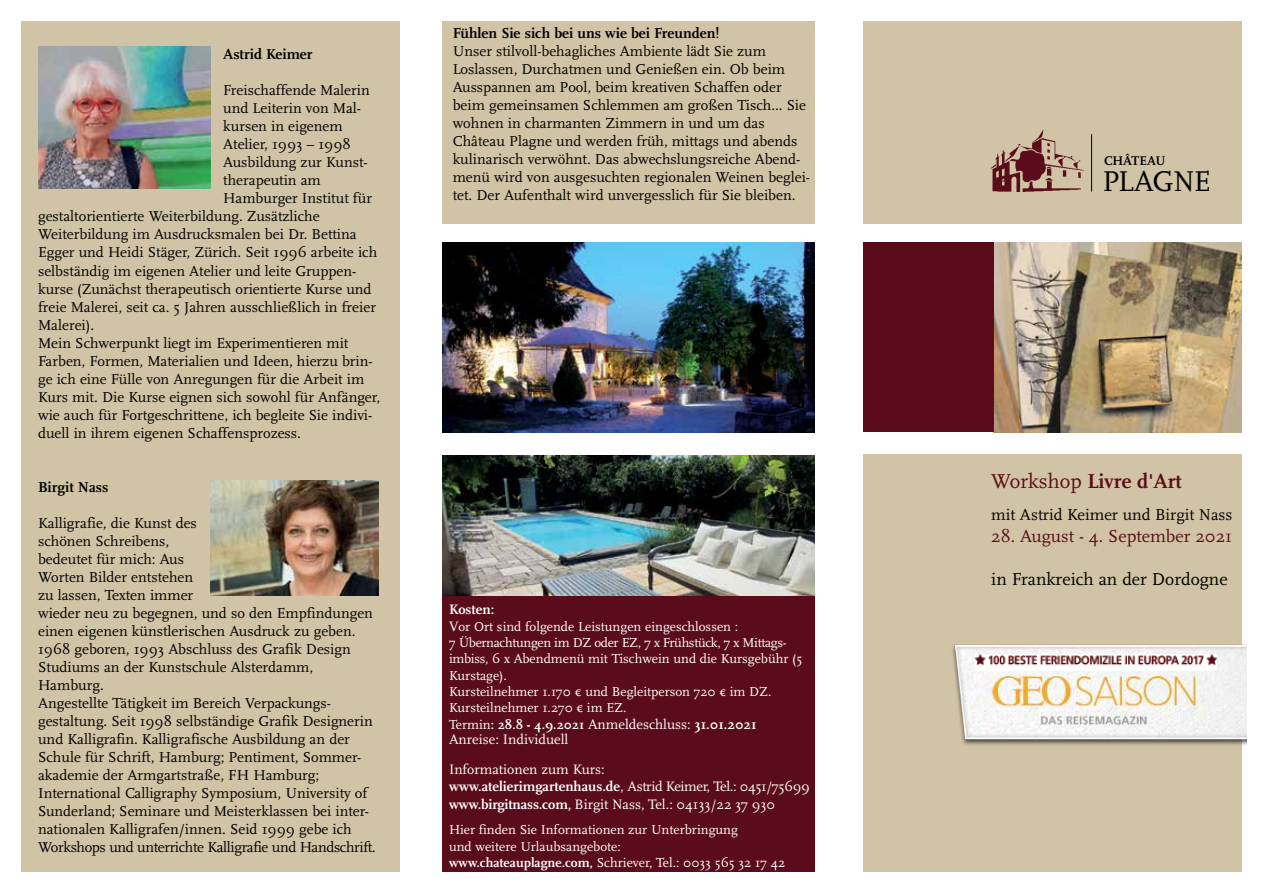
<style>
.page{position:relative;width:1263px;height:893px;background:#fff}
.page>*{position:absolute;margin:0;border:0;box-sizing:border-box;transform-origin:0 0}
.t1{font:29.85px "Scala";letter-spacing:.175em;color:#000}
.t2{font:700 21px "Scala";color:#5a0c1a}
.t3{font:18px "Scala";color:#5a0c1a}
.t4{font:18px "Scala";color:#000}
.t5{font:16.5px "Scala";color:#000}
.t6{font:15px/18px "Scala";color:#000}
.t7{font:700 15px "Scala";color:#000}
.t8{font:14.25px/17.5px "Scala";color:#fff}
.t9{font:700 14.25px "Scala";color:#fff}
.t10{font:13.5px/16.2px "Scala";color:#fff}
.t11{font:700 13.2px "Scala";letter-spacing:-.005em;color:#000}
.s1{font-size:14.25px}
.s2{font-size:13.5px}
.s3{font-weight:700;font-size:13.5px}
.s4{font-weight:700}
.s5{font-weight:400}
</style>
<div class="page">
<div style="left:863px;top:21px;width:379px;height:203px;background:#d1c3a5"></div>
<div style="left:21px;top:21px;width:379px;height:851px;background:#d1c3a5"></div>
<div style="left:442px;top:21px;width:373px;height:203px;background:#d1c3a5"></div>
<div style="left:863px;top:455px;width:379px;height:417px;background:#d1c3a5"></div>
<hr style="left:1091px;top:134px;width:1px;height:58px;background:#000">
<div style="left:442px;top:552px;width:373px;height:320px;background:#5a0c1a"></div>
<img style="left:990px;top:129px;width:93px;height:62px">
<img style="left:994px;top:243px;width:248px;height:189px">
<img style="left:442px;top:455px;width:373px;height:140px">
<img style="left:442px;top:243px;width:373px;height:189px">
<div style="left:863px;top:243px;width:131px;height:189px;background:#5a0c1a"></div>
<img style="left:952px;top:644px;width:294px;height:101px">
<img style="left:976px;top:655px;width:240px;height:16px">
<img style="left:38px;top:46px;width:172px;height:142px">
<img style="left:211px;top:480px;width:167px;height:115px">
<p class="t7" style="left:223px;top:46px;width:91px">Astrid Keimer</p>
<p class="t6" style="left:223px;top:82px;width:148px">Freischaffende Malerin</p>
<p class="t6" style="left:223px;top:100px;width:139px">und Leiterin von Mal-</p>
<p class="t6" style="left:223px;top:118px;width:121px">kursen in eigenem</p>
<p class="t6" style="left:223px;top:136px;width:129px">Atelier, 1993 – 1998</p>
<p class="t6" style="left:223px;top:154px;width:146px">Ausbildung zur Kunst-</p>
<p class="t6" style="left:223px;top:172px;width:99px">therapeutin am</p>
<p class="t6" style="left:223px;top:190px;width:150px">Hamburger Institut für</p>
<p class="t6" style="left:38px;top:208px;width:283px">gestaltorientierte Weiterbildung. Zusätzliche</p>
<p class="t6" style="left:38px;top:226px;width:320px">Weiterbildung im Ausdrucksmalen bei Dr. Bettina</p>
<p class="t6" style="left:38px;top:244px;width:341px">Egger und Heidi Stäger, Zürich. Seit 1996 arbeite ich</p>
<p class="t6" style="left:38px;top:262px;width:320px">selbständig im eigenen Atelier und leite Gruppen-</p>
<p class="t6" style="left:38px;top:280px;width:335px">kurse (Zunächst therapeutisch orientierte Kurse und</p>
<p class="t6" style="left:38px;top:298px;width:339px">freie Malerei, seit ca. 5 Jahren ausschließlich in freier</p>
<p class="t6" style="left:38px;top:316px;width:58px">Malerei).</p>
<p class="t6" style="left:38px;top:334px;width:312px">Mein Schwerpunkt liegt im Experimentieren mit</p>
<p class="t6" style="left:38px;top:352px;width:336px">Farben, Formen, Materialien und Ideen, hierzu brin-</p>
<p class="t6" style="left:38px;top:370px;width:328px">ge ich eine Fülle von Anregungen für die Arbeit im</p>
<p class="t6" style="left:38px;top:388px;width:343px">Kurs mit. Die Kurse eignen sich sowohl für Anfänger,</p>
<p class="t6" style="left:38px;top:406px;width:336px">wie auch für Fortgeschrittene, ich begleite Sie indivi-</p>
<p class="t6" style="left:38px;top:424px;width:264px">duell in ihrem eigenen Schaffensprozess.</p>
<p class="t7" style="left:38px;top:478px;width:72px">Birgit Nass</p>
<p class="t6" style="left:38px;top:514px;width:339px">Kalligrafie, die Kunst des<br>schönen Schreibens,<br>bedeutet für mich: Aus<br>Worten Bilder entstehen<br>zu lassen, Texten immer<br>wieder neu zu begegnen, und so den Empfindungen einen eigenen künstlerischen Ausdruck zu geben.<br>1968 geboren, 1993 Abschluss des Grafik Design Studiums an der Kunstschule Alsterdamm, Hamburg.<br>Angestellte Tätigkeit im Bereich Verpackungs&shy;gestaltung. Seit 1998 selbständige Grafik Designerin und Kalligrafin. Kalligrafische Ausbildung an der Schule für Schrift, Hamburg; Pentiment, Sommer&shy;akademie der Armgartstraße, FH Hamburg; International Calligraphy Symposium, University of Sunderland; Seminare und Meisterklassen bei inter&shy;nationalen Kalligrafen/innen. Seid 1999 gebe ich Workshops und unterrichte Kalligrafie und Handschrift.</p>
<p class="t7" style="left:453px;top:25px;width:268px">Fühlen Sie sich bei uns wie bei Freunden!</p>
<p class="t6" style="left:453px;top:43px;width:359px">Unser stilvoll-behagliches Ambiente lädt Sie zum Loslassen, Durchatmen und Genießen ein. Ob beim Ausspannen am Pool, beim kreativen Schaffen oder beim gemeinsamen Schlemmen am großen Tisch... Sie wohnen in charmanten Zimmern in und um das Château Plagne und werden früh, mittags und abends kulinarisch verwöhnt. Das abwechslungsreiche Abend&shy;menü wird von ausgesuchten regionalen Weinen beglei&shy;tet. Der Aufenthalt wird unvergesslich für Sie bleiben.</p>
<p class="t9" style="left:449px;top:601px;width:47px">Kosten:</p>
<p class="t10" style="left:449px;top:619px;width:355px"><span class="s1">V</span>or Ort sind folgende Leistungen eingeschlossen :<br>7 Übernachtungen im DZ oder EZ, 7 x Frühstück, 7 x Mittags&shy;imbiss, 6 x Abendmenü mit Tischwein und die Kursgebühr (5<br>Kurstage).<br>Kursteilnehmer 1.170 ¤ und Begleitperson 720 ¤ im DZ.<br>Kursteilnehmer 1.270 ¤ im EZ.</p>
<p class="t8" style="left:449px;top:717px;width:309px;line-height:15px"><span class="s2">Termin</span><span class="s3">: 28.8 - 4.9.2021</span> Anmeldeschluss: <span class="s4">31.01.2021<br></span>Anreise: Individuell</p>
<p class="t8" style="left:449px;top:761px;width:362px">Informationen zum Kurs:<br><span class="s4">www.atelierimgartenhaus.de</span>, Astrid Keimer, Tel.: 0451/75699 <span class="s4">www.birgitnass.com,</span> Birgit Nass, Tel.: 04133/22 37 930</p>
<p class="t10" style="left:449px;top:822px;width:338px">Hier finden Sie Informationen zur Unterbringung<br>und weitere Urlaubsangebote:<br><span class="s4">www.chateauplagne.com,</span> Schriever, Tel.: 0033 565 32 17 42</p>
<p class="t11" style="left:1104px;top:153px;width:63px">ChÂteau</p>
<h1 class="t1" style="left:1102px;top:165px;width:110px">Plagne</h1>
<h2 class="t2" style="left:991px;top:469px;width:192px"><span class="s5">Workshop</span> Livre d'Art</h2>
<p class="t5" style="left:991px;top:506px;width:243px">mit Astrid Keimer und Birgit Nass</p>
<p class="t3" style="left:991px;top:526px;width:242px">28. August - 4. September 2021</p>
<p class="t4" style="left:991px;top:569px;width:238px">in Frankreich an der Dordogne</p>
</div>
